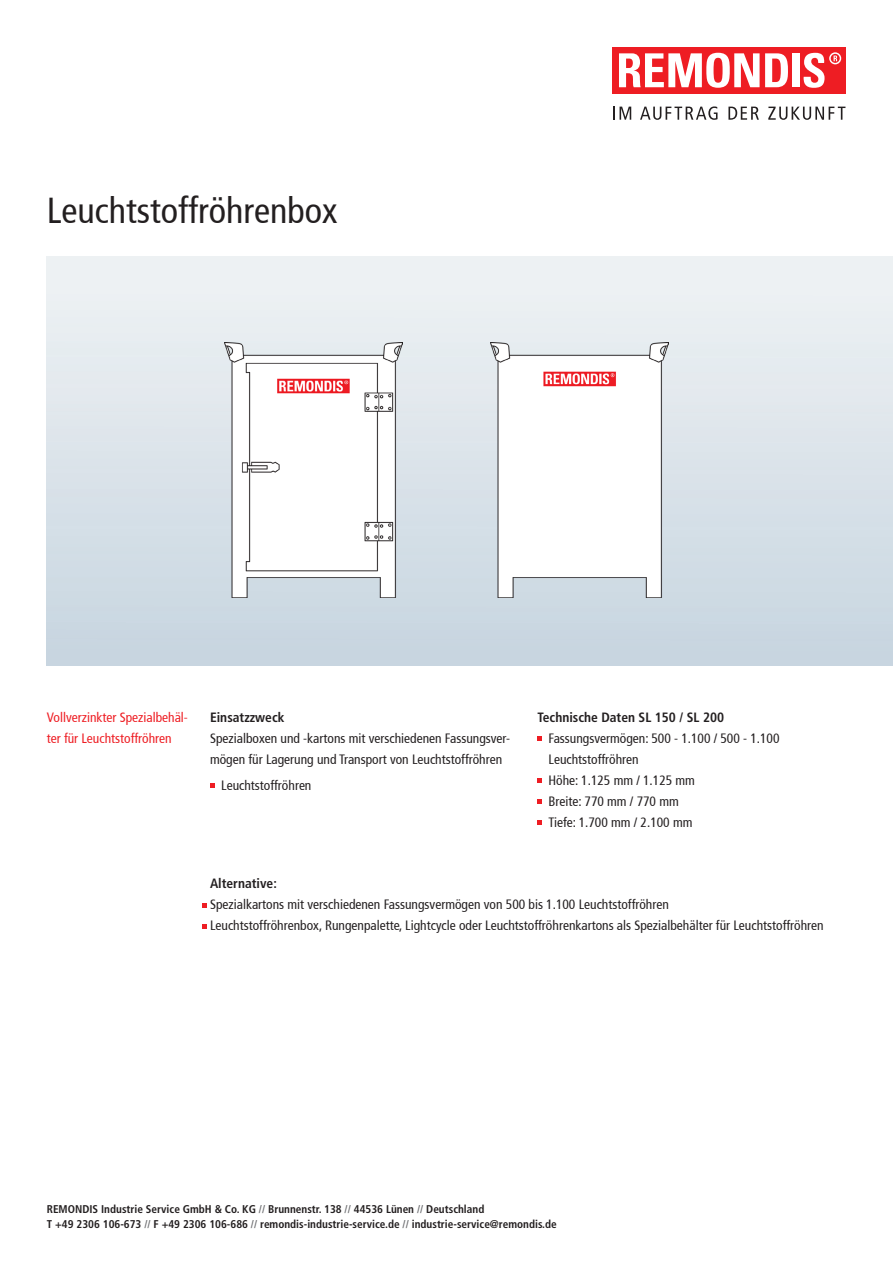
<style>
.page{position:relative;width:893px;height:1263px;background:#fff}
.page>*{position:absolute;margin:0;border:0;box-sizing:border-box;transform-origin:0 0}
.t1{font:condensed 36px "Frutiger";color:#231f20}
.t2{font:condensed 13.5px/21px "Frutiger 57";color:#231f20}
.t3{font:condensed 13.5px/21px "Frutiger";color:#ee1d23}
.t4{font:700 condensed 13.5px "Frutiger";color:#231f20}
.t5{font:700 condensed 11.25px/15px "Frutiger";color:#231f20}
.s1{color:#6c6d70}
</style>
<div class="page">
<div style="left:612px;top:47px;width:234px;height:47px;background:#ee1d23"></div>
<svg style="left:829px;top:52px;width:12px;height:12px"></svg>
<svg style="left:831px;top:54px;width:9px;height:9px"></svg>
<svg style="left:833px;top:56px;width:4px;height:5px"></svg>
<svg style="left:619px;top:53px;width:169px;height:35px"></svg>
<div style="left:792px;top:53px;width:8px;height:34px;background:#fff"></div>
<svg style="left:803px;top:53px;width:22px;height:35px"></svg>
<svg style="left:613px;top:107px;width:18px;height:13px"></svg>
<svg style="left:640px;top:106px;width:77px;height:14px"></svg>
<svg style="left:728px;top:107px;width:31px;height:13px"></svg>
<svg style="left:768px;top:107px;width:77px;height:13px"></svg>
<div style="left:47px;top:257px;width:846px;height:408px;background:linear-gradient(to bottom,#f0f3f5,#c7d5e0)"></div>
<svg style="left:537px;top:736px;width:4px;height:5px"></svg>
<svg style="left:537px;top:778px;width:4px;height:5px"></svg>
<svg style="left:537px;top:799px;width:4px;height:5px"></svg>
<svg style="left:537px;top:820px;width:4px;height:5px"></svg>
<svg style="left:210px;top:783px;width:5px;height:4px"></svg>
<img style="left:224px;top:343px;width:179px;height:254px">
<img style="left:490px;top:343px;width:179px;height:254px">
<svg style="left:202px;top:903px;width:4px;height:5px"></svg>
<svg style="left:202px;top:924px;width:4px;height:5px"></svg>
<h1 class="t1" style="left:47px;top:190px;width:292px">Leuchtstoffröhrenbox</h1>
<p class="t3" style="left:47px;top:707px;width:143px">Vollverzinkter Spezialbehäl&shy;ter für Leuchtstoffröhren</p>
<p class="t4" style="left:210px;top:709px;width:76px">Einsatzzweck</p>
<p class="t2" style="left:210px;top:728px;width:301px">Spezialboxen und -kartons mit verschiedenen Fassungsver&shy;mögen für Lagerung und Transport von Leuchtstoffröhren</p>
<p class="t2" style="left:221px;top:775px;width:92px">Leuchtstoffröhren</p>
<p class="t4" style="left:537px;top:709px;width:188px">Technische Daten SL 150 / SL 200</p>
<p class="t2" style="left:549px;top:728px;width:232px">Fassungsvermögen: 500 - 1.100 / 500 - 1.100<br>Leuchtstoffröhren<br>Höhe: 1.125 mm / 1.125 mm<br>Breite: 770 mm / 770 mm<br>Tiefe: 1.700 mm / 2.100 mm</p>
<p class="t4" style="left:210px;top:875px;width:68px">Alternative:</p>
<p class="t2" style="left:210px;top:894px;width:615px">Spezialkartons mit verschiedenen Fassungsvermögen von 500 bis 1.100 Leuchtstoffröhren<br>Leuchtstoffröhrenbox, Rungenpalette, Lightcycle oder Leuchtstoffröhrenkartons als Spezialbehälter für Leuchtstoffröhren</p>
<p class="t5" style="left:47px;top:1201px;width:511px">REMONDIS Industrie Service GmbH &amp; Co. KG <span class="s1">//</span> Brunnenstr. 138 <span class="s1">//</span> 44536 Lünen <span class="s1">//</span> Deutschland<br>T +49 2306 106-673 <span class="s1">//</span> F +49 2306 106-686 <span class="s1">//</span> remondis-industrie-service.de <span class="s1">//</span> industrie-service@remondis.de</p>
</div>
